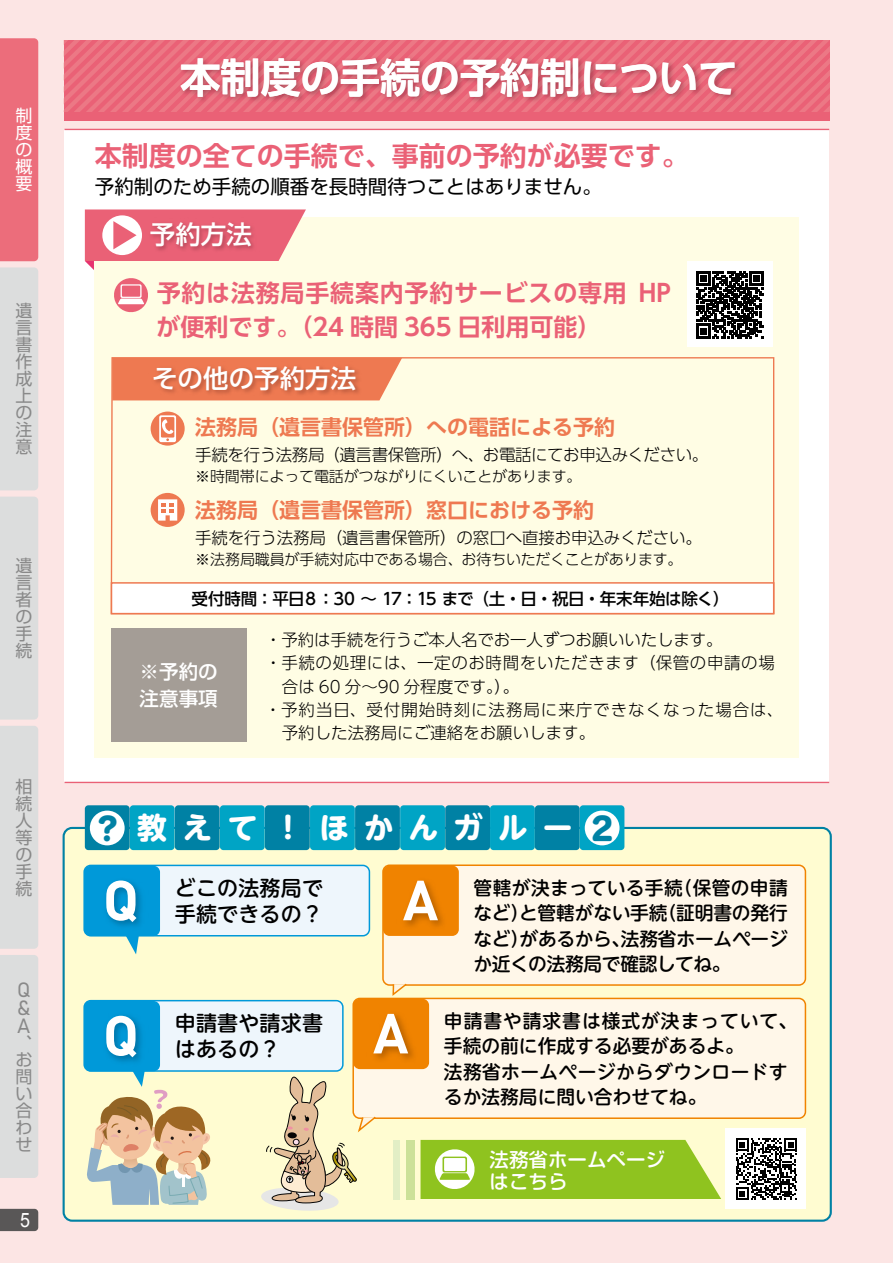
<style>
.page{position:relative;width:893px;height:1263px;background:#fce5e4}
.page>*{position:absolute;margin:0;border:0;box-sizing:border-box;transform-origin:0 0}
.t1{font:700 55.5px "DIN Pro";color:#fff}
.t2{font:700 40.65px "UD Shin Go Pro De";letter-spacing:-.01em;color:#fff}
.t3{font:700 29.85px "UD Shin M Go Pro";letter-spacing:.5em;color:#fff}
.t4{font:700 27px "UD Shin Go Pro De";color:#ea6176}
.t5{font:500 25.5px "UD Shin Go Pro";color:#fff}
.t6{font:700 24px/34.5px "UD Shin Go Pro De";letter-spacing:.035em;color:#ea6176}
.t7{font:700 21px "UD Shin Go Pro De";color:#ee7951}
.t8{font:500 21px "UD Shin M Go Pr 6";letter-spacing:.01em;color:#000}
.t9{font:20.4px/18.1px "Bahnschrift";color:#898989;text-align:justify}
.t10{font:19.95px "Arial";color:#fff;scale:.9 1}
.t11{font:19.5px "UD Shin Go Pro";color:#000}
.t12{font:500 19.5px/22.2px "Soft Go Std";color:#fff}
.t13{font:500 19.5px/26.7px "Shin Go Pro";letter-spacing:.005em;color:#fff}
.t14{font:500 18.75px/25.5px "UD Shin M Go Pr 6";color:#000;text-align:justify}
.t15{font:500 18.75px/25.5px "UD Shin M Go Pr 6";letter-spacing:.02em;color:#000}
.t16{font:16.95px/17px "Shin Go Pr 6 N";color:#898989;text-align:justify}
.t17{font:16.95px/17px "Shin Go Pr 6 N";color:#fff;text-align:justify}
.t18{font:300 16.5px "UD Shin Go Pro";letter-spacing:-.01em;color:#000}
.t19{font:500 16.5px "UD Shin Go Pro";letter-spacing:-.02em;color:#000}
.t20{font:300 16.5px "UD Shin Go Pro";letter-spacing:.04em;color:#000}
.t21{font:300 16.5px "UD Shin Go Pro";letter-spacing:.055em;color:#000}
.t22{font:300 15px "UD Shin Go Pro";letter-spacing:-.01em;color:#000}
.s1{font-size:39.75px}
.s2{font-family:"Hira Maru Std W8";font-weight:400;font-size:30.3px;color:#0081a4}
</style>
<div class="page">
<div style="left:64px;top:129px;width:765px;height:653px;background:#fff"></div>
<div style="left:64px;top:828px;width:767px;height:393px;background:#fffcd1;border-radius:9px"></div>
<div style="left:64px;top:40px;width:765px;height:80px;background:#ea6176"></div>
<svg style="left:64px;top:40px;width:765px;height:72px"></svg>
<img style="left:175px;top:53px;width:572px;height:59px">
<hr style="left:64px;top:129px;width:765px;height:1px;background:#ea6176">
<hr style="left:64px;top:782px;width:765px;height:1px;background:#ea6176">
<div style="left:94px;top:217px;width:705px;height:541px;background:#fffde4"></div>
<svg style="left:110px;top:357px;width:665px;height:258px"></svg>
<div style="left:111px;top:583px;width:663px;height:31px;background:#fff"></div>
<div style="left:111px;top:582px;width:663px;height:32px;border:2px solid #ee7951"></div>
<svg style="left:112px;top:358px;width:290px;height:42px;background:#ef8862"></svg>
<img style="left:148px;top:362px;width:216px;height:44px">
<div style="left:111px;top:628px;width:136px;height:114px;background:#a49d96"></div>
<div style="left:383px;top:865px;width:422px;height:120px;background:#fff7e9;border-radius:7px"></div>
<div style="left:382px;top:864px;width:424px;height:122px;border:2px solid #f08300;border-radius:7px"></div>
<div style="left:383px;top:865px;width:76px;height:71px;background:#f08300;border-radius:7px"></div>
<img style="left:397px;top:881px;width:54px;height:55px">
<div style="left:353px;top:998px;width:452px;height:120px;background:#fff7e9;border-radius:7px"></div>
<div style="left:352px;top:998px;width:454px;height:121px;border:2px solid #f08300;border-radius:7px"></div>
<svg style="left:353px;top:999px;width:76px;height:70px;background:#e87e00"></svg>
<div style="left:84px;top:865px;width:285px;height:71px;background:#eef6fc;border-radius:7px"></div>
<div style="left:83px;top:865px;width:287px;height:71px;border:2px solid #0099d9;border-radius:7px"></div>
<svg style="left:84px;top:866px;width:76px;height:70px;background:#0093d0"></svg>
<svg style="left:124px;top:936px;width:15px;height:18px"></svg>
<svg style="left:392px;top:983px;width:16px;height:13px"></svg>
<div style="left:84px;top:1001px;width:259px;height:70px;background:#eef6fc;border-radius:7px"></div>
<div style="left:83px;top:1000px;width:261px;height:72px;border:2px solid #0099d9;border-radius:7px"></div>
<svg style="left:84px;top:1001px;width:76px;height:70px;background:#0092d0"></svg>
<svg style="left:86px;top:1067px;width:125px;height:138px"></svg>
<div style="left:725px;top:1128px;width:81px;height:80px;background:#fff"></div>
<div style="left:130px;top:805px;width:45px;height:45px;background:#00a4c5;border-radius:4px"></div>
<div style="left:175px;top:805px;width:45px;height:45px;background:#0081a4;border-radius:4px"></div>
<div style="left:220px;top:805px;width:45px;height:45px;background:#00a4c5;border-radius:4px"></div>
<div style="left:265px;top:805px;width:45px;height:45px;background:#0081a4;border-radius:4px"></div>
<div style="left:310px;top:805px;width:45px;height:45px;background:#00a4c5;border-radius:4px"></div>
<div style="left:355px;top:805px;width:45px;height:45px;background:#0081a4;border-radius:4px"></div>
<div style="left:400px;top:805px;width:45px;height:45px;background:#00a4c5;border-radius:4px"></div>
<div style="left:445px;top:805px;width:45px;height:45px;background:#0081a4;border-radius:4px"></div>
<div style="left:490px;top:805px;width:45px;height:45px;background:#00a4c5;border-radius:4px"></div>
<div style="left:535px;top:805px;width:45px;height:45px;background:#0081a4;border-radius:4px"></div>
<div style="left:580px;top:805px;width:44px;height:45px;background:#00a4c5;border-radius:4px"></div>
<div style="left:85px;top:805px;width:45px;height:45px;background:#0081a4;border-radius:4px"></div>
<div style="left:90px;top:811px;width:35px;height:34px;background:#fff;border-radius:50%"></div>
<div style="left:585px;top:811px;width:34px;height:34px;background:#fff;border-radius:50%"></div>
<svg style="left:421px;top:1140px;width:300px;height:59px;background:#9bc934"></svg>
<svg style="left:85px;top:209px;width:221px;height:61px"></svg>
<div style="left:151px;top:493px;width:34px;height:34px;background:#ee7951;border-radius:50%"></div>
<svg style="left:158px;top:499px;width:19px;height:22px"></svg>
<svg style="left:151px;top:412px;width:34px;height:34px"></svg>
<svg style="left:159px;top:415px;width:17px;height:27px"></svg>
<svg style="left:114px;top:278px;width:34px;height:35px"></svg>
<svg style="left:261px;top:1076px;width:116px;height:135px"></svg>
<div style="left:293px;top:1139px;width:7px;height:6px;border:1px solid #050505;border-radius:50%"></div>
<div style="left:406px;top:1140px;width:9px;height:59px;background:#cce198"></div>
<div style="left:393px;top:1140px;width:7px;height:59px;background:#e2eec5"></div>
<svg style="left:736px;top:1138px;width:61px;height:62px"></svg>
<div style="left:687px;top:261px;width:86px;height:85px;background:#fff"></div>
<svg style="left:697px;top:271px;width:67px;height:67px"></svg>
<svg style="left:0;top:1209px;width:38px;height:22px"></svg>
<div style="left:0;top:267px;width:38px;height:223px;background:#dcdddd"></div>
<div style="left:0;top:497px;width:38px;height:223px;background:#dcdddd"></div>
<div style="left:0;top:726px;width:38px;height:223px;background:#dcdddd"></div>
<div style="left:0;top:955px;width:38px;height:223px;background:#dcdddd"></div>
<div style="left:0;top:38px;width:38px;height:223px;background:#ec6d7b"></div>
<p class="t17" style="left:16px;top:106px;width:18px">制度の概要</p>
<p class="t16" style="left:16px;top:301px;width:18px">遺言書作成上の注意</p>
<p class="t16" style="left:16px;top:556px;width:18px">遺言者の手続</p>
<p class="t16" style="left:16px;top:776px;width:18px">相続人等の手続</p>
<p class="t9" style="left:17px;top:980px;width:15px">Q &amp; A</p>
<p class="t16" style="left:15px;top:1033px;width:18px">、お問い合わせ</p>
<p class="t10" style="left:20px;top:1207px;width:13px">5</p>
<h2 class="t2" style="left:180px;top:45px;width:559px">本制度<span class="s1">の</span>手続<span class="s1">の</span>予約制<span class="s1">について</span></h2>
<h3 class="t4" style="left:95px;top:134px;width:595px">本制度の全ての手続で、事前の予約が必要です。</h3>
<p class="t11" style="left:95px;top:171px;width:508px">予約制のため手続の順番を長時間待つことはありません。</p>
<h3 class="t5" style="left:150px;top:214px;width:103px">予約方法</h3>
<h3 class="t6" style="left:156px;top:275px;width:516px">予約は法務局手続案内予約サービスの専用 HPが便利です。（24 時間 365 日利用可能）</h3>
<h3 class="t5" style="left:152px;top:358px;width:205px">その他の予約方法</h3>
<p class="t7" style="left:195px;top:410px;width:421px">法務局（遺言書保管所）への電話による予約</p>
<p class="t18" style="left:195px;top:441px;width:515px">手続を行う法務局（遺言書保管所）へ、お電話にてお申込みください。</p>
<p class="t22" style="left:195px;top:464px;width:388px">※時間帯によって電話がつながりにくいことがあります。</p>
<p class="t7" style="left:195px;top:493px;width:400px">法務局（遺言書保管所）窓口における予約</p>
<p class="t18" style="left:195px;top:524px;width:508px">手続を行う法務局（遺言書保管所）の窓口へ直接お申込みください。</p>
<p class="t22" style="left:195px;top:547px;width:489px">※法務局職員が手続対応中である場合、お待ちいただくことがあります。</p>
<p class="t19" style="left:191px;top:586px;width:540px">受付時間：平日８：30 ～ 17：15 まで（土・日・祝日・年末年始は除く）</p>
<p class="t13" style="left:139px;top:656px;width:80px">※予約の注意事項</p>
<p class="t18" style="left:265px;top:626px;width:459px">・予約は手続を行うご本人名でお一人ずつお願いいたします。</p>
<p class="t20" style="left:265px;top:650px;width:511px">・手続の処理には、一定のお時間をいただきます（保管の申請の場</p>
<p class="t18" style="left:282px;top:673px;width:239px">合は 60 分～90 分程度です。）。</p>
<p class="t21" style="left:265px;top:696px;width:520px">・予約当日、受付開始時刻に法務局に来庁できなくなった場合は、</p>
<p class="t18" style="left:282px;top:720px;width:315px">予約した法務局にご連絡をお願いします。</p>
<h3 class="t3" style="left:93px;top:803px;width:522px"><span class="s2">？</span>教えて！ほかんガルー <span class="s2">2</span></h3>
<h1 class="t1" style="left:103px;top:863px;width:37px">Q</h1>
<h1 class="t1" style="left:103px;top:998px;width:37px">Q</h1>
<p class="t8" style="left:175px;top:870px;width:150px">どこの法務局で</p>
<p class="t8" style="left:175px;top:896px;width:150px">手続できるの？</p>
<p class="t8" style="left:175px;top:1006px;width:150px">申請書や請求書</p>
<p class="t8" style="left:175px;top:1031px;width:107px">はあるの？</p>
<h1 class="t1" style="left:403px;top:862px;width:37px">A</h1>
<p class="t14" style="left:473px;top:874px;width:316px">管轄が決まっている手続（保管の申請など）と管轄がない手続（証明書の発行など）があるから、法務省ホームページか近くの法務局で確認してね。</p>
<h1 class="t1" style="left:373px;top:996px;width:37px">A</h1>
<p class="t15" style="left:444px;top:1007px;width:355px">申請書や請求書は様式が決まっていて、手続の前に作成する必要があるよ。<br>法務省ホームページからダウンロードするか法務局に問い合わせてね。</p>
<p class="t12" style="left:490px;top:1147px;width:177px">法務省ホームページはこちら</p>
</div>
